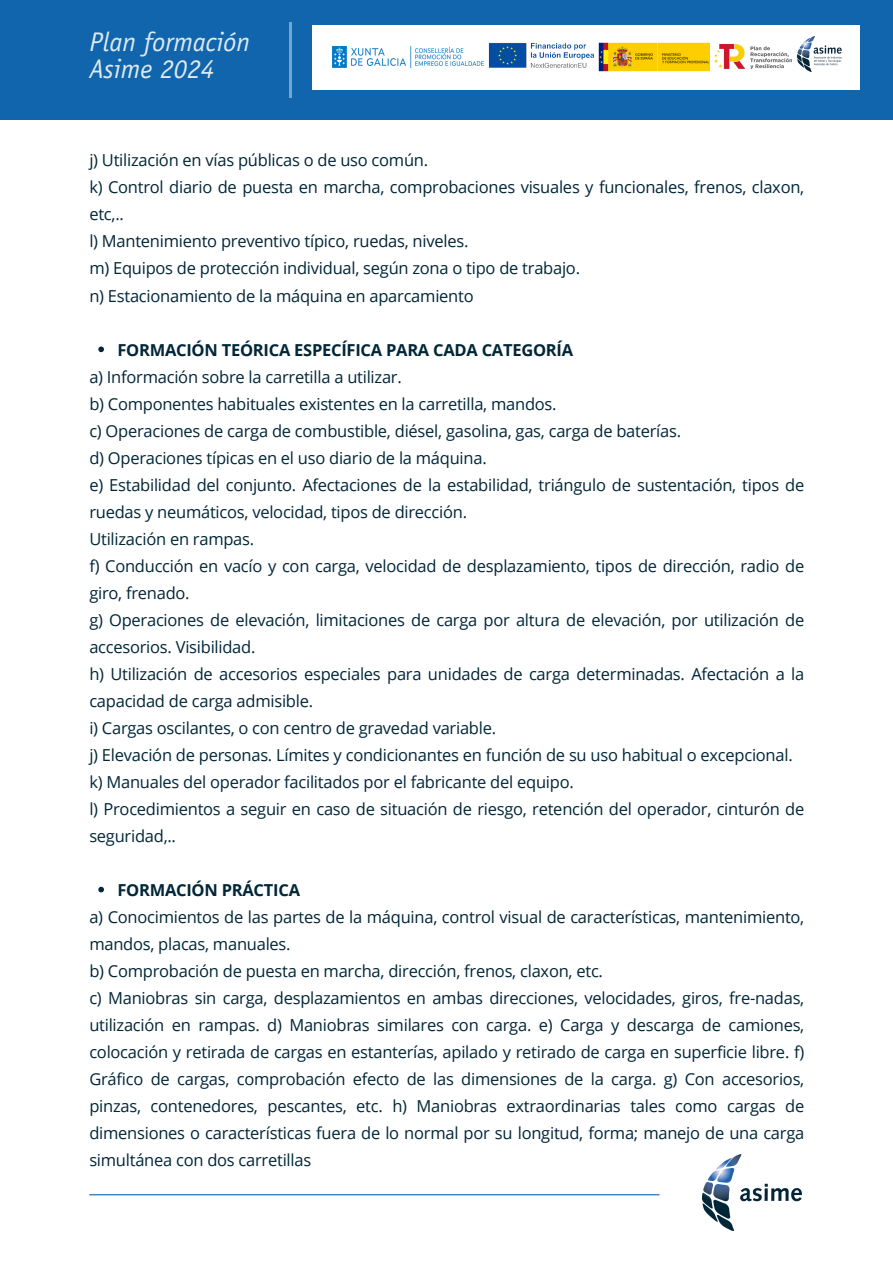
<style>
.page{position:relative;width:893px;height:1264px;background:#fff}
.page>*{position:absolute;margin:0;border:0;box-sizing:border-box;transform-origin:0 0}
.t1{font:italic 27px/27px "Officina Sans Std";color:#fffff9}
.t2{font:16.5px/27px "Open Sans";letter-spacing:-.015em;color:#012638}
.t3{font:700 16.5px "Open Sans";letter-spacing:-.015em;color:#012638}
</style>
<div class="page">
<div style="left:0;top:0;width:892px;height:120px;background:#1165ad"></div>
<hr style="left:290px;top:22px;width:1px;height:76px;background:#fff">
<hr style="left:89px;top:1194px;width:570px;height:1px;background:#1165ad">
<div style="left:312px;top:26px;width:547px;height:64px;background:#fff"></div>
<img style="left:488px;top:42px;width:106px;height:26px">
<img style="left:715px;top:43px;width:76px;height:26px">
<img style="left:797px;top:37px;width:44px;height:35px">
<img style="left:598px;top:42px;width:111px;height:29px">
<img style="left:332px;top:46px;width:151px;height:21px">
<svg style="left:98px;top:346px;width:6px;height:6px"></svg>
<svg style="left:98px;top:886px;width:6px;height:6px"></svg>
<img style="left:702px;top:1154px;width:99px;height:76px">
<h1 class="t1" style="left:89px;top:31px;width:162px">Plan formación<br>Asime 2024</h1>
<p class="t2" style="left:89px;top:146px;width:340px">j) Utilización en vías públicas o de uso común.</p>
<p class="t2" style="left:89px;top:173px;width:716px">k) Control diario de puesta en marcha, comprobaciones visuales y funcionales, frenos, claxon, etc,..</p>
<p class="t2" style="left:89px;top:227px;width:380px">l) Mantenimiento preventivo típico, ruedas, niveles.</p>
<p class="t2" style="left:89px;top:254px;width:492px">m) Equipos de protección individual, según zona o tipo de trabajo.</p>
<p class="t2" style="left:89px;top:281px;width:386px">n) Estacionamiento de la máquina en aparcamiento</p>
<p class="t3" style="left:117px;top:338px;width:457px">FORMACIÓN TEÓRICA ESPECÍFICA PARA CADA CATEGORÍA</p>
<p class="t2" style="left:89px;top:362px;width:314px">a) Información sobre la carretilla a utilizar.</p>
<p class="t2" style="left:89px;top:389px;width:468px">b) Componentes habituales existentes en la carretilla, mandos.</p>
<p class="t2" style="left:89px;top:416px;width:593px">c) Operaciones de carga de combustible, diésel, gasolina, gas, carga de baterías.</p>
<p class="t2" style="left:89px;top:443px;width:399px">d) Operaciones típicas en el uso diario de la máquina.</p>
<p class="t2" style="left:89px;top:470px;width:716px">e) Estabilidad del conjunto. Afectaciones de la estabilidad, triángulo de sustentación, tipos de ruedas y neumáticos, velocidad, tipos de dirección.</p>
<p class="t2" style="left:89px;top:524px;width:166px">Utilización en rampas.</p>
<p class="t2" style="left:89px;top:551px;width:716px">f) Conducción en vacío y con carga, velocidad de desplazamiento, tipos de dirección, radio de giro, frenado.</p>
<p class="t2" style="left:89px;top:605px;width:716px">g) Operaciones de elevación, limitaciones de carga por altura de elevación, por utilización de accesorios. Visibilidad.</p>
<p class="t2" style="left:89px;top:659px;width:716px">h) Utilización de accesorios especiales para unidades de carga determinadas. Afectación a la capacidad de carga admisible.</p>
<p class="t2" style="left:89px;top:713px;width:408px">i) Cargas oscilantes, o con centro de gravedad variable.</p>
<p class="t2" style="left:89px;top:740px;width:704px">j) Elevación de personas. Límites y condicionantes en función de su uso habitual o excepcional.</p>
<p class="t2" style="left:89px;top:767px;width:486px">k) Manuales del operador facilitados por el fabricante del equipo.</p>
<p class="t2" style="left:89px;top:794px;width:716px">l) Procedimientos a seguir en caso de situación de riesgo, retención del operador, cinturón de seguridad,..</p>
<p class="t3" style="left:117px;top:878px;width:184px">FORMACIÓN PRÁCTICA</p>
<p class="t2" style="left:89px;top:902px;width:716px">a) Conocimientos de las partes de la máquina, control visual de características, mantenimiento, mandos, placas, manuales.</p>
<p class="t2" style="left:89px;top:956px;width:515px">b) Comprobación de puesta en marcha, dirección, frenos, claxon, etc.</p>
<p class="t2" style="left:89px;top:983px;width:716px;text-align:justify">c) Maniobras sin carga, desplazamientos en ambas direcciones, velocidades, giros, fre-nadas, utilización en rampas. d) Maniobras similares con carga. e) Carga y descarga de camiones, colocación y retirada de cargas en estanterías, apilado y retirado de carga en superficie libre. f)<br>Gráfico de cargas, comprobación efecto de las dimensiones de la carga. g) Con accesorios, pinzas, contenedores, pescantes, etc. h) Maniobras extraordinarias tales como cargas de dimensiones o características fuera de lo normal por su longitud, forma; manejo de una carga simultánea con dos carretillas</p>
</div>
